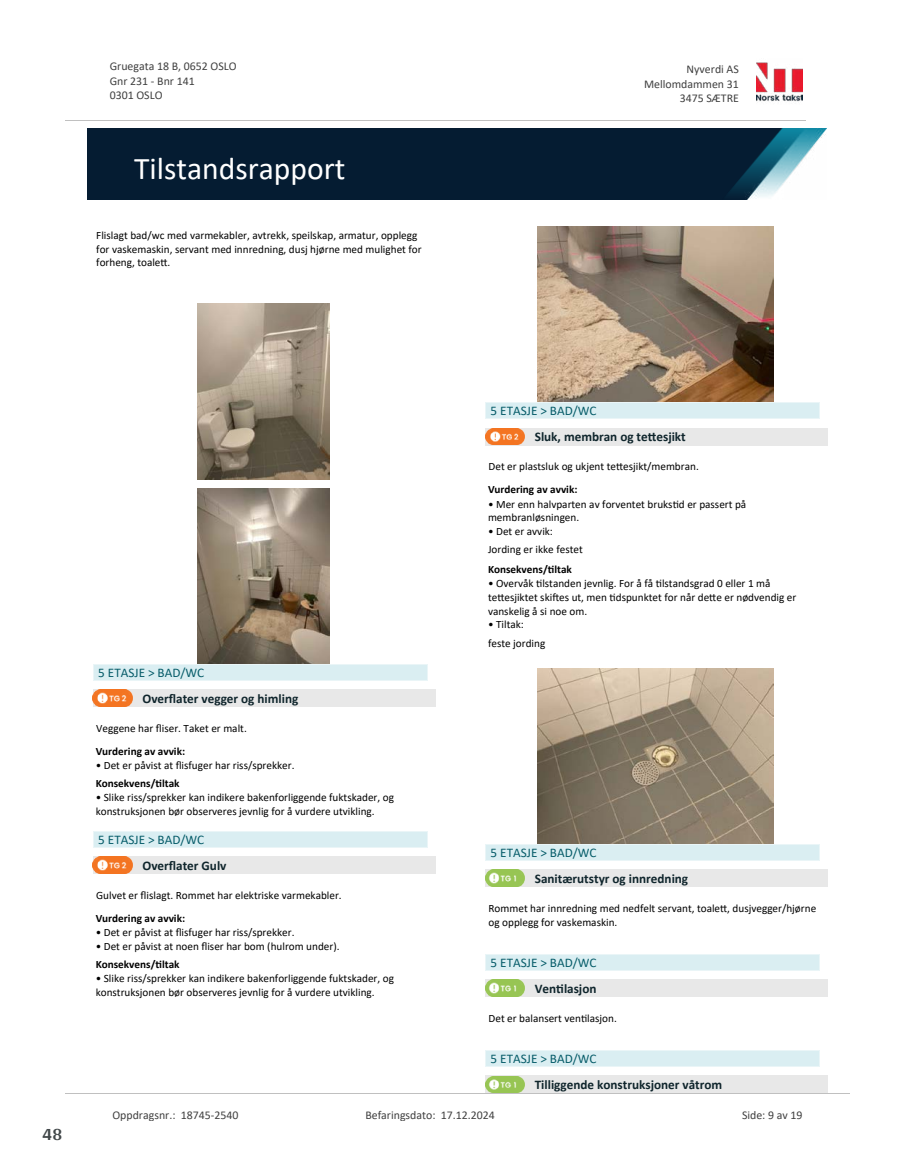
<style>
.page{position:relative;width:915px;height:1172px;background:#fff}
.page>*{position:absolute;margin:0;border:0;box-sizing:border-box;transform-origin:0 0}
.t1{font:31.65px "Calibri";color:#fff}
.t2{font:700 18px "Arya";color:#414749}
.t3{font:700 13.2px "Calibri";color:#0f252c}
.t4{font:13.2px "Calibri";color:#065c69}
.t5{font:11.85px/14.5px "Calibri";color:#404040}
.t6{font:11.25px/13.6px "Calibri";color:#000}
.t7{font:700 11.25px "Calibri";color:#000}
</style>
<div class="page">
<img style="left:197px;top:304px;width:132px;height:175px">
<img style="left:197px;top:488px;width:132px;height:176px">
<div style="left:93px;top:690px;width:342px;height:17px;background:#e8e8e8"></div>
<svg style="left:97px;top:694px;width:36px;height:13px"></svg>
<img style="left:93px;top:690px;width:39px;height:16px">
<div style="left:93px;top:664px;width:334px;height:16px;background:#daeef2"></div>
<svg style="left:93px;top:665px;width:1px;height:15px"></svg>
<svg style="left:427px;top:664px;width:1px;height:16px"></svg>
<hr style="left:93px;top:664px;width:334px;height:1px;background:#eaf5f7">
<hr style="left:93px;top:680px;width:334px;height:1px;background:#eaf5f7">
<div style="left:93px;top:857px;width:342px;height:17px;background:#e8e8e8"></div>
<svg style="left:97px;top:861px;width:36px;height:13px"></svg>
<img style="left:93px;top:857px;width:39px;height:16px">
<div style="left:93px;top:831px;width:334px;height:16px;background:#daeef2"></div>
<svg style="left:93px;top:832px;width:1px;height:15px"></svg>
<svg style="left:427px;top:831px;width:1px;height:16px"></svg>
<hr style="left:93px;top:831px;width:334px;height:1px;background:#eaf5f7">
<hr style="left:93px;top:847px;width:334px;height:1px;background:#eaf5f7">
<img style="left:537px;top:226px;width:235px;height:176px">
<div style="left:485px;top:428px;width:342px;height:17px;background:#e8e8e8"></div>
<img style="left:485px;top:428px;width:39px;height:17px">
<div style="left:485px;top:402px;width:334px;height:17px;background:#daeef2"></div>
<svg style="left:485px;top:403px;width:1px;height:15px"></svg>
<svg style="left:819px;top:402px;width:1px;height:17px"></svg>
<hr style="left:485px;top:402px;width:334px;height:1px;background:#eaf5f7">
<hr style="left:485px;top:418px;width:334px;height:1px;background:#eaf5f7">
<img style="left:537px;top:668px;width:235px;height:176px">
<div style="left:485px;top:870px;width:342px;height:17px;background:#e8e8e8"></div>
<svg style="left:490px;top:874px;width:35px;height:13px"></svg>
<img style="left:485px;top:869px;width:39px;height:17px">
<div style="left:485px;top:844px;width:334px;height:16px;background:#daeef2"></div>
<svg style="left:485px;top:845px;width:1px;height:15px"></svg>
<svg style="left:819px;top:844px;width:1px;height:16px"></svg>
<hr style="left:485px;top:844px;width:334px;height:1px;background:#eaf5f7">
<hr style="left:485px;top:860px;width:334px;height:1px;background:#eaf5f7">
<div style="left:485px;top:979px;width:342px;height:18px;background:#e8e8e8"></div>
<svg style="left:490px;top:984px;width:35px;height:13px"></svg>
<img style="left:485px;top:979px;width:39px;height:17px">
<div style="left:485px;top:954px;width:334px;height:16px;background:#daeef2"></div>
<svg style="left:485px;top:955px;width:1px;height:15px"></svg>
<svg style="left:819px;top:954px;width:1px;height:16px"></svg>
<hr style="left:485px;top:954px;width:334px;height:1px;background:#eaf5f7">
<hr style="left:485px;top:970px;width:334px;height:1px;background:#eaf5f7">
<div style="left:485px;top:1076px;width:342px;height:17px;background:#e8e8e8"></div>
<img style="left:485px;top:1076px;width:39px;height:17px">
<div style="left:485px;top:1050px;width:334px;height:16px;background:#daeef2"></div>
<svg style="left:485px;top:1051px;width:1px;height:15px"></svg>
<svg style="left:819px;top:1050px;width:1px;height:16px"></svg>
<hr style="left:485px;top:1050px;width:334px;height:1px;background:#eaf5f7">
<hr style="left:485px;top:1066px;width:334px;height:1px;background:#eaf5f7">
<img style="left:756px;top:62px;width:46px;height:40px">
<hr style="left:65px;top:120px;width:740px;height:1px;background:#c0c0c0">
<img style="left:88px;top:129px;width:738px;height:71px">
<hr style="left:65px;top:1093px;width:784px;height:1px;background:#c0c0c0">
<p class="t5" style="left:110px;top:59px;width:128px">Gruegata 18 B, 0652 OSLO<br>Gnr 231 - Bnr 141<br>0301 OSLO</p>
<p class="t5" style="left:686px;top:62px;width:54px">Nyverdi AS</p>
<p class="t5" style="left:643px;top:76px;width:96px">Mellomdammen 31</p>
<p class="t5" style="left:679px;top:90px;width:61px">3475 SÆTRE</p>
<h1 class="t1" style="left:134px;top:147px;width:213px">Tilstandsrapport</h1>
<p class="t6" style="left:96px;top:228px;width:327px">Flislagt bad/wc med varmekabler, avtrekk, speilskap, armatur, opplegg for vaskemaskin, servant med innredning, dusj hjørne med mulighet for forheng, toale琀琀.</p>
<h2 class="t2" style="left:43px;top:1123px;width:21px">48</h2>
<p class="t4" style="left:490px;top:401px;width:107px">5 ETASJE &gt; BAD/WC</p>
<p class="t3" style="left:534px;top:427px;width:152px">Sluk, membran og te琀琀esjikt</p>
<p class="t6" style="left:488px;top:459px;width:212px">Det er plastsluk og ukjent te琀琀esjikt/membran.</p>
<p class="t4" style="left:98px;top:663px;width:107px">5 ETASJE &gt; BAD/WC</p>
<p class="t3" style="left:142px;top:689px;width:157px">Over昀氀ater vegger og himling</p>
<p class="t6" style="left:96px;top:721px;width:152px">Veggene har 昀氀iser. Taket er malt.</p>
<p class="t7" style="left:96px;top:743px;width:91px">Vurdering av avvik:</p>
<p class="t6" style="left:96px;top:758px;width:200px">• Det er påvist at 昀氀isfuger har riss/sprekker.</p>
<p class="t7" style="left:96px;top:775px;width:85px">Konsekvens/琀椀ltak</p>
<p class="t6" style="left:96px;top:790px;width:300px">• Slike riss/sprekker kan indikere bakenforliggende fuktskader, og konstruksjonen bør observeres jevnlig for å vurdere utvikling.</p>
<p class="t4" style="left:98px;top:830px;width:107px">5 ETASJE &gt; BAD/WC</p>
<p class="t3" style="left:142px;top:856px;width:85px">Over昀氀ater Gulv</p>
<p class="t6" style="left:96px;top:888px;width:247px">Gulvet er 昀氀islagt. Rommet har elektriske varmekabler.</p>
<p class="t7" style="left:96px;top:910px;width:91px">Vurdering av avvik:</p>
<p class="t6" style="left:96px;top:925px;width:200px">• Det er påvist at 昀氀isfuger har riss/sprekker.</p>
<p class="t6" style="left:96px;top:939px;width:245px">• Det er påvist at noen 昀氀iser har bom (hulrom under).</p>
<p class="t7" style="left:96px;top:956px;width:85px">Konsekvens/琀椀ltak</p>
<p class="t6" style="left:96px;top:971px;width:300px">• Slike riss/sprekker kan indikere bakenforliggende fuktskader, og konstruksjonen bør observeres jevnlig for å vurdere utvikling.</p>
<p class="t7" style="left:488px;top:482px;width:91px">Vurdering av avvik:</p>
<p class="t6" style="left:488px;top:497px;width:260px">• Mer enn halvparten av forventet bruks琀椀d er passert på membranløsningen.</p>
<p class="t6" style="left:488px;top:522px;width:96px;line-height:17.5px">• Det er avvik:<br>Jording er ikke festet</p>
<p class="t7" style="left:488px;top:561px;width:85px">Konsekvens/琀椀ltak</p>
<p class="t6" style="left:488px;top:576px;width:310px">• Overvåk 琀椀lstanden jevnlig. For å få 琀椀lstandsgrad 0 eller 1 må<br>te琀琀esjiktet ski昀琀es ut, men 琀椀dspunktet for når de琀琀e er nødvendig er vanskelig å si noe om.</p>
<p class="t6" style="left:488px;top:615px;width:59px;line-height:19px">• Tiltak: feste jording</p>
<p class="t4" style="left:490px;top:843px;width:107px">5 ETASJE &gt; BAD/WC</p>
<p class="t3" style="left:534px;top:869px;width:155px">Sanitærutstyr og innredning</p>
<p class="t6" style="left:488px;top:901px;width:329px">Rommet har innredning med nedfelt servant, toale琀琀, dusjvegger/hjørne og opplegg for vaskemaskin.</p>
<p class="t4" style="left:490px;top:953px;width:107px">5 ETASJE &gt; BAD/WC</p>
<p class="t3" style="left:534px;top:979px;width:63px">Ven琀椀lasjon</p>
<p class="t6" style="left:488px;top:1011px;width:130px">Det er balansert ven琀椀lasjon.</p>
<p class="t4" style="left:490px;top:1049px;width:107px">5 ETASJE &gt; BAD/WC</p>
<p class="t3" style="left:534px;top:1075px;width:189px">Tilliggende konstruksjoner våtrom</p>
<p class="t5" style="left:112px;top:1107px;width:127px">Oppdragsnr.: 18745-2540</p>
<p class="t5" style="left:365px;top:1107px;width:131px">Befaringsdato: 17.12.2024</p>
<p class="t5" style="left:741px;top:1107px;width:62px">Side: 9 av 19</p>
</div>
